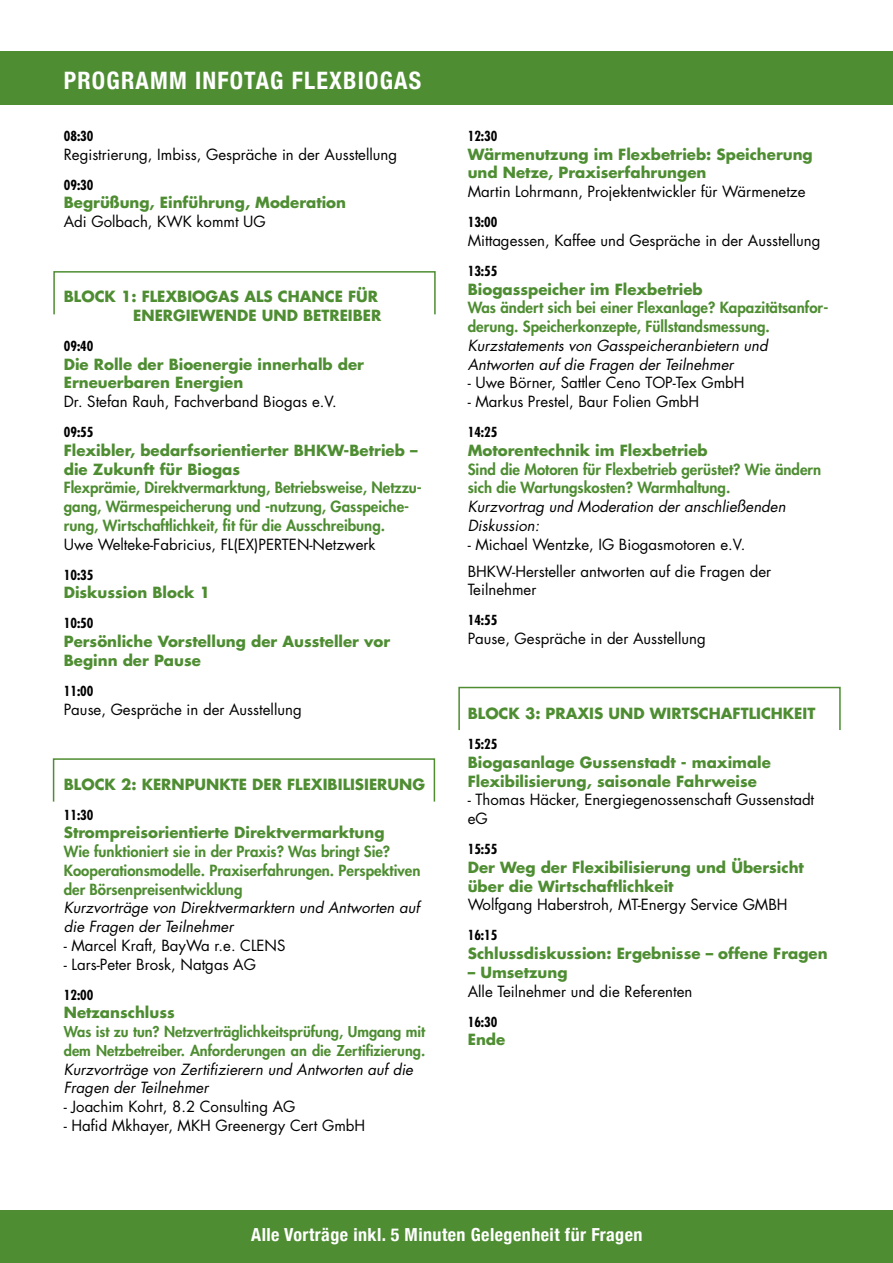
<style>
.page{position:relative;width:893px;height:1263px;background:#fff}
.page>*{position:absolute;margin:0;border:0;box-sizing:border-box;transform-origin:0 0}
.t1{font:700 condensed 24px "Helvetica Neue";letter-spacing:.05em;color:#fff}
.t2{font:700 condensed 18px "Helvetica Neue";letter-spacing:.025em;color:#fff}
.t3{font:700 15px/18.8px "Futura Std";color:#4e8d32}
.t4{font:15px/27px "Futura Std";color:#000}
.t5{font:800 15px/18.8px "Futura Std";color:#4e8d32}
.t6{font:italic 15px/18.8px "Futura Std";color:#000}
.t7{font:800 14.55px/18.8px "Futura Std";color:#4e8d32}
.t8{font:700 condensed 13.5px "Futura Std";color:#000}
</style>
<div class="page">
<div style="left:0;top:51px;width:893px;height:54px;background:#4e8d32"></div>
<div style="left:0;top:1210px;width:893px;height:53px;background:#4e8d32"></div>
<div style="left:53px;top:271px;width:383px;height:44px;border:2px solid #4e8d32"></div>
<div style="left:53px;top:758px;width:382px;height:44px;border:2px solid #4e8d32"></div>
<div style="left:458px;top:687px;width:383px;height:44px;border:2px solid #4e8d32"></div>
<h1 class="t1" style="left:64px;top:60px;width:359px">PROGRAMM INFOTAG FLEXBIOGAS</h1>
<p class="t8" style="left:64px;top:127px;width:31px">08:30</p>
<p class="t4" style="left:64px;top:141px;width:335px">Registrierung, Imbiss, Gespräche in der Ausstellung</p>
<p class="t8" style="left:64px;top:176px;width:31px">09:30</p>
<p class="t3" style="left:64px;top:193px;width:284px">Begrüßung, Einführung, Moderation</p>
<p class="t4" style="left:64px;top:208px;width:204px">Adi Golbach, KWK kommt UG</p>
<p class="t3" style="left:64px;top:287px;width:319px;text-align:right">BLOCK 1: FLEXBIOGAS ALS CHANCE FÜR<br>ENERGIEWENDE UND BETREIBER</p>
<p class="t8" style="left:64px;top:337px;width:31px">09:40</p>
<p class="t3" style="left:64px;top:354px;width:302px">Die Rolle der Bioenergie innerhalb der<br>Erneuerbaren Energien</p>
<p class="t4" style="left:64px;top:388px;width:275px">Dr. Stefan Rauh, Fachverband Biogas e.V.</p>
<p class="t8" style="left:64px;top:424px;width:31px">09:55</p>
<p class="t3" style="left:64px;top:441px;width:355px">Flexibler, bedarfsorientierter BHKW-Betrieb – die Zukunft für Biogas</p>
<p class="t5" style="left:64px;top:478px;width:360px">Flexprämie, Direktvermarktung, Betriebsweise, Netzzu&shy;gang, Wärmespeicherung und -nutzung, Gasspeiche&shy;rung, Wirtschaftlichkeit, fit für die Ausschreibung.</p>
<p class="t4" style="left:64px;top:531px;width:313px">Uwe Welteke-Fabricius, FL(EX)PERTEN-Netzwerk</p>
<p class="t8" style="left:64px;top:566px;width:31px">10:35</p>
<p class="t3" style="left:64px;top:583px;width:148px">Diskussion Block 1</p>
<p class="t8" style="left:64px;top:615px;width:31px">10:50</p>
<p class="t3" style="left:64px;top:632px;width:328px">Persönliche Vorstellung der Aussteller vor<br>Beginn der Pause</p>
<p class="t8" style="left:64px;top:682px;width:31px">11:00</p>
<p class="t4" style="left:64px;top:696px;width:239px">Pause, Gespräche in der Ausstellung</p>
<p class="t3" style="left:64px;top:774px;width:363px">BLOCK 2: KERNPUNKTE DER FLEXIBILISIERUNG</p>
<p class="t8" style="left:64px;top:806px;width:31px">11:30</p>
<p class="t3" style="left:64px;top:823px;width:322px">Strompreisorientierte Direktvermarktung</p>
<p class="t5" style="left:64px;top:842px;width:358px">Wie funktioniert sie in der Praxis? Was bringt Sie?<br>Kooperationsmodelle. Praxiserfahrungen. Perspektiven der Börsenpreisentwicklung</p>
<p class="t6" style="left:64px;top:899px;width:357px">Kurzvorträge von Direktvermarktern und Antworten auf die Fragen der Teilnehmer</p>
<p class="t4" style="left:64px;top:932px;width:223px">- Marcel Kraft, BayWa r.e. CLENS</p>
<p class="t4" style="left:64px;top:951px;width:194px">- Lars-Peter Brosk, Natgas AG</p>
<p class="t8" style="left:64px;top:986px;width:31px">12:00</p>
<p class="t3" style="left:64px;top:1003px;width:112px">Netzanschluss</p>
<p class="t7" style="left:64px;top:1022px;width:363px">Was ist zu tun? Netzverträglichkeitsprüfung, Umgang mit dem Netzbetreiber. Anforderungen an die Zertifizierung.</p>
<p class="t6" style="left:64px;top:1060px;width:351px">Kurzvorträge von Zertifizierern und Antworten auf die<br>Fragen der Teilnehmer</p>
<p class="t4" style="left:64px;top:1093px;width:233px">- Joachim Kohrt, 8.2 Consulting AG</p>
<p class="t4" style="left:64px;top:1112px;width:303px">- Hafid Mkhayer, MKH Greenergy Cert GmbH</p>
<p class="t8" style="left:468px;top:127px;width:31px">12:30</p>
<p class="t3" style="left:468px;top:144px;width:347px">Wärmenutzung im Flexbetrieb: Speicherung und Netze, Praxiserfahrungen</p>
<p class="t4" style="left:468px;top:178px;width:339px">Martin Lohrmann, Projektentwickler für Wärmenetze</p>
<p class="t8" style="left:468px;top:214px;width:31px">13:00</p>
<p class="t4" style="left:468px;top:227px;width:354px">Mittagessen, Kaffee und Gespräche in der Ausstellung</p>
<p class="t8" style="left:468px;top:262px;width:31px">13:55</p>
<p class="t3" style="left:468px;top:279px;width:237px">Biogasspeicher im Flexbetrieb</p>
<p class="t5" style="left:468px;top:298px;width:362px">Was ändert sich bei einer Flexanlage? Kapazitätsanfor&shy;derung. Speicherkonzepte, Füllstandsmessung.</p>
<p class="t6" style="left:468px;top:336px;width:302px">Kurzstatements von Gasspeicheranbietern und<br>Antworten auf die Fragen der Teilnehmer</p>
<p class="t4" style="left:468px;top:369px;width:278px">- Uwe Börner, Sattler Ceno TOP-Tex GmbH</p>
<p class="t4" style="left:468px;top:388px;width:233px">- Markus Prestel, Baur Folien GmbH</p>
<p class="t8" style="left:468px;top:424px;width:31px">14:25</p>
<p class="t3" style="left:468px;top:441px;width:241px">Motorentechnik im Flexbetrieb</p>
<p class="t5" style="left:468px;top:460px;width:355px">Sind die Motoren für Flexbetrieb gerüstet? Wie ändern sich die Wartungskosten? Warmhaltung.</p>
<p class="t6" style="left:468px;top:497px;width:319px">Kurzvortrag und Moderation der anschließenden<br>Diskussion:</p>
<p class="t4" style="left:468px;top:531px;width:305px">- Michael Wentzke, IG Biogasmotoren e.V.<br>BHKW-Hersteller antworten auf die Fragen der</p>
<p class="t4" style="left:468px;top:576px;width:70px">Teilnehmer</p>
<p class="t8" style="left:468px;top:612px;width:31px">14:55</p>
<p class="t4" style="left:468px;top:625px;width:239px">Pause, Gespräche in der Ausstellung</p>
<p class="t3" style="left:468px;top:704px;width:349px">BLOCK 3: PRAXIS UND WIRTSCHAFTLICHKEIT</p>
<p class="t8" style="left:468px;top:736px;width:31px">15:25</p>
<p class="t3" style="left:468px;top:753px;width:305px">Biogasanlage Gussenstadt - maximale<br>Flexibilisierung, saisonale Fahrweise</p>
<p class="t4" style="left:468px;top:791px;width:348px;line-height:18.8px">- Thomas Häcker, Energiegenossenschaft Gussenstadt eG</p>
<p class="t8" style="left:468px;top:841px;width:31px">15:55</p>
<p class="t3" style="left:468px;top:858px;width:338px">Der Weg der Flexibilisierung und Übersicht über die Wirtschaftlichkeit</p>
<p class="t4" style="left:468px;top:891px;width:321px">Wolfgang Haberstroh, MT-Energy Service GMBH</p>
<p class="t8" style="left:468px;top:927px;width:31px">16:15</p>
<p class="t3" style="left:468px;top:944px;width:361px">Schlussdiskussion: Ergebnisse – offene Fragen</p>
<p class="t3" style="left:468px;top:963px;width:101px">– Umsetzung</p>
<p class="t4" style="left:468px;top:978px;width:226px">Alle Teilnehmer und die Referenten</p>
<p class="t8" style="left:468px;top:1013px;width:31px">16:30</p>
<p class="t3" style="left:468px;top:1030px;width:39px">Ende</p>
<p class="t2" style="left:251px;top:1219px;width:393px">Alle Vorträge inkl. 5 Minuten Gelegenheit für Fragen</p>
</div>
